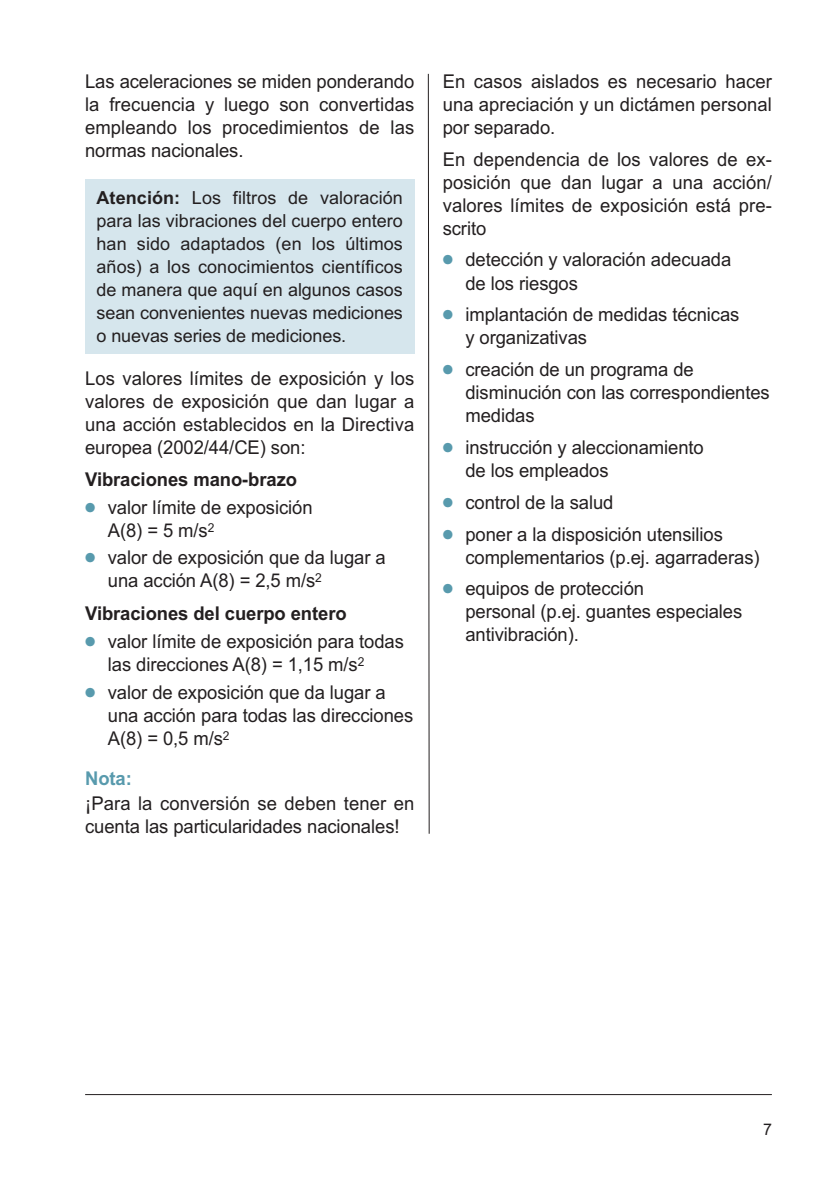
<style>
.page{position:relative;width:840px;height:1191px;background:#fff}
.page>*{position:absolute;margin:0;border:0;box-sizing:border-box;transform-origin:0 0}
.t1{font:19px/23px "Arial";letter-spacing:-.005em;color:#231f20}
.t2{font:700 19px "Arial";letter-spacing:-.005em;color:#231f20}
.t3{font:700 19px "Arial";color:#589aad}
.t4{font:18px/23px "Arial";letter-spacing:-.005em;color:#231f20;text-align:justify}
.t5{font:16px "Arial";color:#231f20}
.s1{font-weight:700}
.s2{font-family:"Universal Newswith Comm Pi";color:#589aad}
</style>
<div class="page">
<svg style="left:427px;top:73px;width:3px;height:761px"></svg>
<hr style="left:85px;top:1094px;width:686px;height:1px;background:#231f20">
<div style="left:85px;top:179px;width:329px;height:175px;background:#d6e6ed"></div>
<p class="t1" style="left:85px;top:69px;width:330px;text-align:justify">Las aceleraciones se miden ponderando la frecuencia y luego son convertidas empleando los procedimientos de las normas nacionales.</p>
<p class="t4" style="left:96px;top:187px;width:308px"><span class="s1">Atención:</span> Los filtros de valoración para las vibraciones del cuerpo entero han sido adaptados (en los últimos años) a los conocimientos científicos de manera que aquí en algunos casos sean convenientes nuevas mediciones o nuevas series de mediciones.</p>
<p class="t1" style="left:85px;top:367px;width:330px;text-align:justify">Los valores límites de exposición y los valores de exposición que dan lugar a una acción establecidos en la Directiva europea (2002/44/CE) son:</p>
<p class="t2" style="left:85px;top:469px;width:213px">Vibraciones mano-brazo</p>
<p class="t1" style="left:108px;top:495px;width:206px;text-indent:-23px"><span class="s2">●</span> valor límite de exposición<br>A(8) = 5 m/s<sup>2</sup></p>
<p class="t1" style="left:108px;top:546px;width:279px;text-indent:-23px"><span class="s2">●</span> valor de exposición que da lugar a una acción A(8) = 2,5 m/s<sup>2</sup></p>
<p class="t2" style="left:85px;top:602px;width:263px">Vibraciones del cuerpo entero</p>
<p class="t1" style="left:108px;top:630px;width:297px;text-indent:-23px"><span class="s2">●</span> valor límite de exposición para todas las direcciones A(8) = 1,15 m/s<sup>2</sup></p>
<p class="t1" style="left:108px;top:681px;width:307px;text-indent:-23px"><span class="s2">●</span> valor de exposición que da lugar a una acción para todas las direcciones<br>A(8) = 0,5 m/s<sup>2</sup></p>
<p class="t3" style="left:85px;top:767px;width:48px">Nota:</p>
<p class="t1" style="left:85px;top:792px;width:330px">¡Para la conversión se deben tener en cuenta las particularidades nacionales!</p>
<p class="t1" style="left:442px;top:69px;width:330px;text-align:justify">En casos aislados es necesario hacer una apreciación y un dictámen personal por separado.</p>
<p class="t1" style="left:442px;top:148px;width:330px;text-align:justify">En dependencia de los valores de ex&shy;posición que dan lugar a una acción/ valores límites de exposición está pre&shy;scrito</p>
<p class="t1" style="left:465px;top:248px;width:267px;text-indent:-23px"><span class="s2">●</span> detección y valoración adecuada de los riesgos</p>
<p class="t1" style="left:465px;top:303px;width:275px;text-indent:-23px"><span class="s2">●</span> implantación de medidas técnicas y organizativas</p>
<p class="t1" style="left:465px;top:358px;width:306px;text-indent:-23px"><span class="s2">●</span> creación de un programa de disminución con las correspondientes medidas</p>
<p class="t1" style="left:465px;top:436px;width:240px;text-indent:-23px"><span class="s2">●</span> instrucción y aleccionamiento de los empleados</p>
<p class="t1" style="left:442px;top:490px;width:172px"><span class="s2">●</span> control de la salud</p>
<p class="t1" style="left:465px;top:522px;width:295px;text-indent:-23px"><span class="s2">●</span> poner a la disposición utensilios complementarios (p.ej. agarraderas)</p>
<p class="t1" style="left:465px;top:577px;width:278px;text-indent:-23px"><span class="s2">●</span> equipos de protección<br>personal (p.ej. guantes especiales antivibración).</p>
<p class="t5" style="left:762px;top:1119px;width:10px">7</p>
</div>
